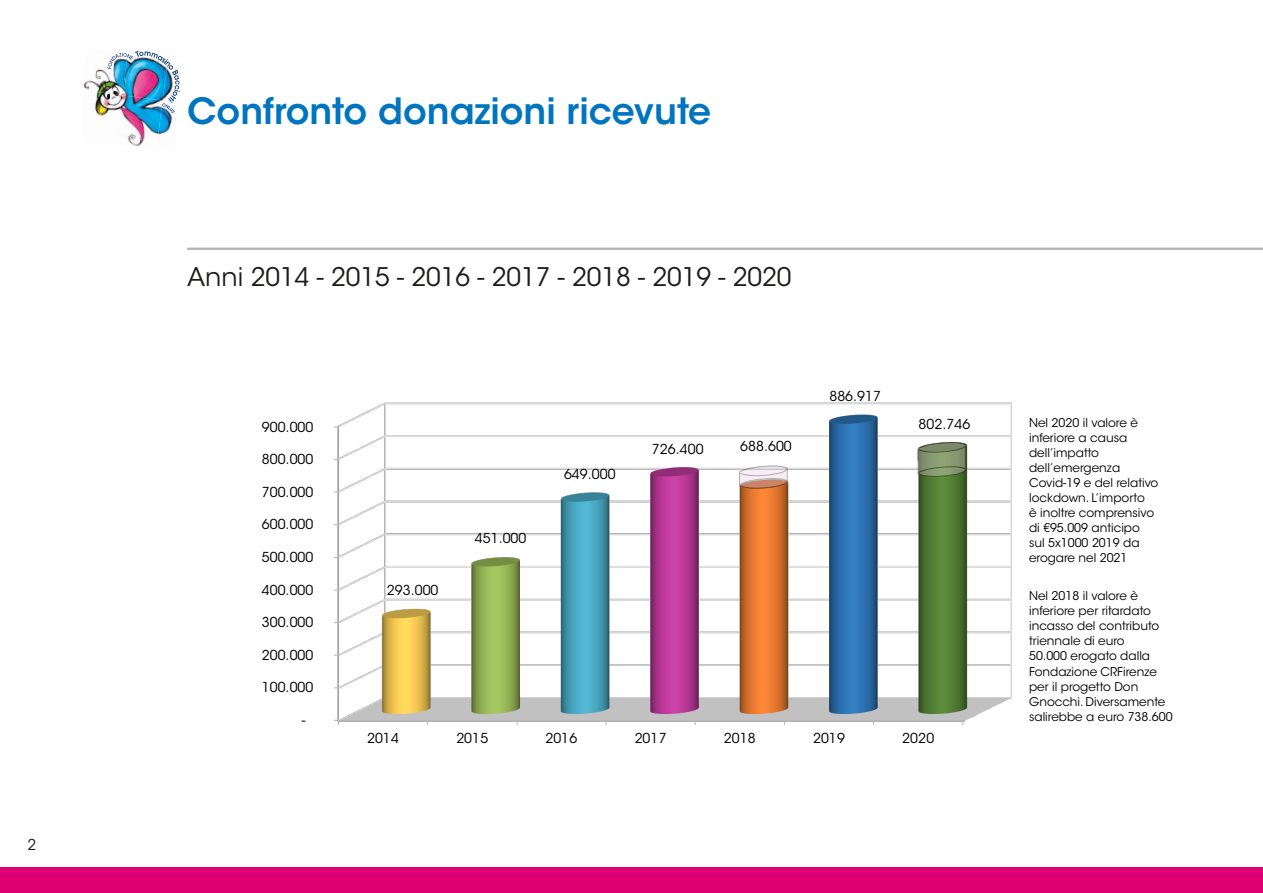
<style>
.page{position:relative;width:1263px;height:893px;background:#fff}
.page>*{position:absolute;margin:0;border:0;box-sizing:border-box;transform-origin:0 0}
.t1{font:600 36px "ITC Avant Garde Std";color:#0075bf}
.t2{font:25.5px "ITC Avant Garde Std";color:#1d1d1b}
.t3{font:15px "ITC Avant Garde Std";color:#1d1d1b}
.t4{font:13.65px "ITC Avant Garde Std";color:#000}
.t5{font:12px/15px "ITC Avant Garde Std";color:#000}
</style>
<div class="page">
<div style="left:0;top:867px;width:1263px;height:26px;background:#de0072"></div>
<hr style="left:187px;top:248px;width:1076px;height:2px;background:#b2b2b2">
<img style="left:83px;top:66px;width:25px;height:24px">
<img style="left:163px;top:113px;width:10px;height:21px">
<img style="left:94px;top:90px;width:14px;height:26px">
<img style="left:122px;top:113px;width:41px;height:22px">
<img style="left:122px;top:132px;width:35px;height:14px">
<img style="left:108px;top:51px;width:72px;height:62px">
<img style="left:335px;top:402px;width:677px;height:321px">
<svg style="left:334px;top:720px;width:5px;height:5px"></svg>
<svg style="left:739px;top:465px;width:49px;height:24px"></svg>
<svg style="left:918px;top:423px;width:48px;height:54px"></svg>
<p class="t3" style="left:28px;top:839px;width:10px">2</p>
<h1 class="t1" style="left:187px;top:97px;width:526px">Confronto donazioni ricevute</h1>
<h2 class="t2" style="left:187px;top:266px;width:606px">Anni 2014 - 2015 - 2016 - 2017 - 2018 - 2019 - 2020</h2>
<p class="t4" style="left:262px;top:419px;width:53px">900.000</p>
<p class="t4" style="left:262px;top:452px;width:53px">800.000</p>
<p class="t4" style="left:262px;top:484px;width:53px">700.000</p>
<p class="t4" style="left:262px;top:517px;width:53px">600.000</p>
<p class="t4" style="left:262px;top:549px;width:53px">500.000</p>
<p class="t4" style="left:262px;top:582px;width:53px">400.000</p>
<p class="t4" style="left:262px;top:615px;width:53px">300.000</p>
<p class="t4" style="left:262px;top:647px;width:53px">200.000</p>
<p class="t4" style="left:262px;top:680px;width:53px">100.000</p>
<p class="t4" style="left:302px;top:712px;width:5px">-</p>
<p class="t4" style="left:387px;top:582px;width:53px">293.000</p>
<p class="t4" style="left:475px;top:531px;width:53px">451.000</p>
<p class="t4" style="left:564px;top:466px;width:53px">649.000</p>
<p class="t4" style="left:652px;top:441px;width:53px">726.400</p>
<p class="t4" style="left:740px;top:438px;width:53px">688.600</p>
<p class="t4" style="left:829px;top:389px;width:53px">886.917</p>
<p class="t4" style="left:918px;top:416px;width:53px">802.746</p>
<p class="t4" style="left:367px;top:730px;width:33px">2014</p>
<p class="t4" style="left:456px;top:730px;width:33px">2015</p>
<p class="t4" style="left:546px;top:730px;width:33px">2016</p>
<p class="t4" style="left:635px;top:730px;width:33px">2017</p>
<p class="t4" style="left:724px;top:730px;width:33px">2018</p>
<p class="t4" style="left:813px;top:730px;width:33px">2019</p>
<p class="t4" style="left:902px;top:730px;width:33px">2020</p>
<p class="t5" style="left:1029px;top:417px;width:131px">Nel 2020 il valore è inferiore a causa dell’impatto dell’emergenza<br>Covid-19 e del relativo lockdown. L’importo<br>è inoltre comprensivo di €95.009 anticipo sul 5x1000 2019 da erogare nel 2021</p>
<p class="t5" style="left:1029px;top:590px;width:145px">Nel 2018 il valore è inferiore per ritardato incasso del contributo triennale di euro<br>50.000 erogato dalla<br>Fondazione CRFirenze per il progetto Don<br>Gnocchi. Diversamente salirebbe a euro 738.600</p>
</div>
